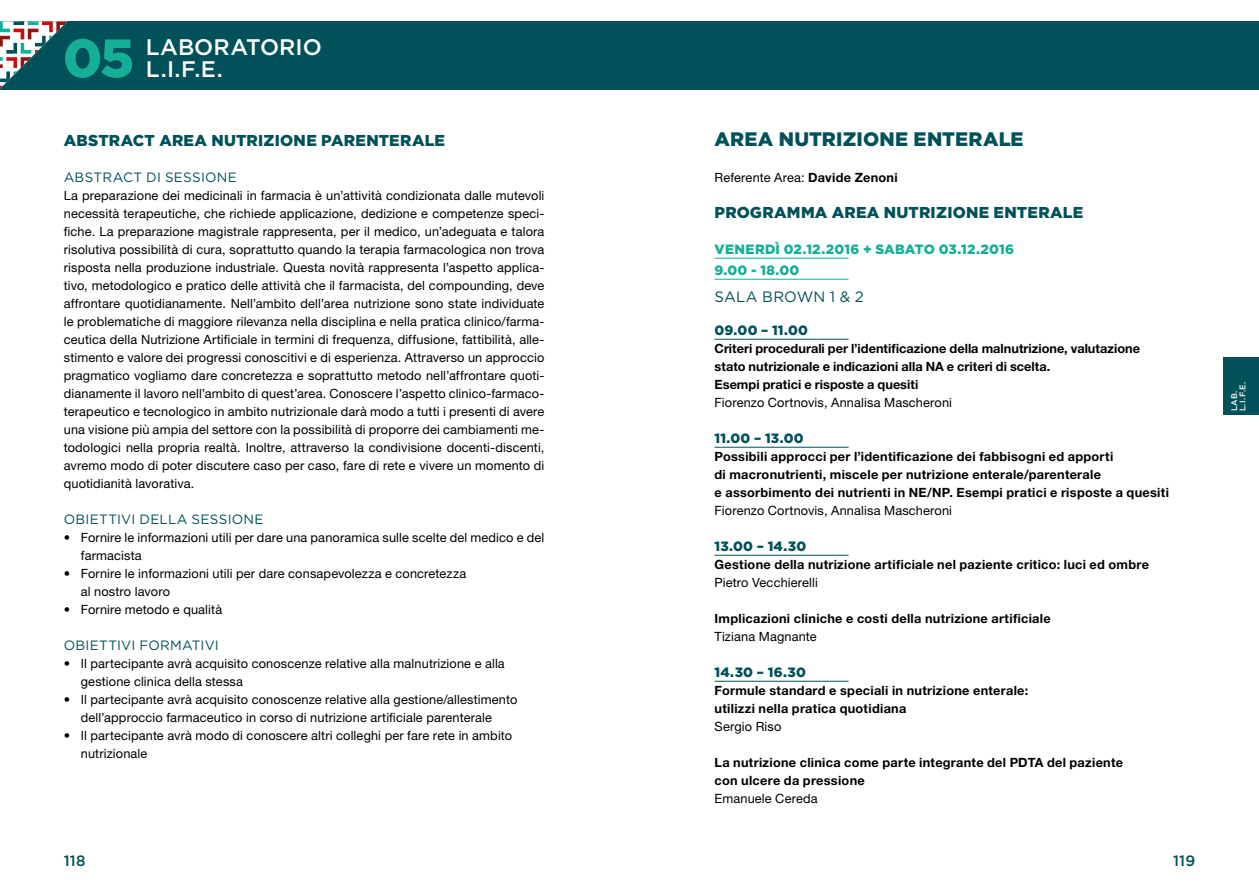
<style>
.page{position:relative;width:1259px;height:893px;background:#fff}
.page>*{position:absolute;margin:0;border:0;box-sizing:border-box;transform-origin:0 0}
.t1{font:900 54px "Gotham";color:#15af97}
.t2{font:500 22.5px "Gotham";color:#fff}
.Nome_Sala_Blu{font:900 19.5px "Gotham";letter-spacing:.01em;color:#005159}
.SubTipo_Sessione_Blu{font:900 15.75px "Gotham";letter-spacing:.015em;color:#005159}
.Corpo{font:900 15.75px "Gotham";letter-spacing:.015em;color:#005159}
.Corpo-2{font:15px "Gotham";letter-spacing:.01em;color:#005159}
.t3{font:500 15px "Gotham";letter-spacing:.01em;color:#005159}
.SubTipo_Sessione_Blu-2{font:13.5px "Gotham";letter-spacing:.02em;color:#005159}
.Orario_Azzurro{font:900 13.5px "Gotham";letter-spacing:.015em;color:#15af97}
.Orario_Blu{font:900 13.5px "Gotham";letter-spacing:.015em;color:#005159}
.Corpo-3{font:12.75px/18px "Helvetica Neue LT Std";letter-spacing:.01em;color:#000}
.Corpo_BOLD{font:700 12.75px "Helvetica Neue LT Std";letter-spacing:.02em;color:#000}
.Corpo_BOLD-2{font:700 12.75px "Helvetica Neue LT Std";color:#000}
.t4{font:500 8.25px/8.2px "Gotham";color:#fff}
.s1{font-weight:700}
</style>
<div class="page">
<div style="left:0;top:21px;width:1259px;height:68px;background:#005159"></div>
<svg style="left:0;top:21px;width:67px;height:68px"></svg>
<div style="left:1223px;top:357px;width:36px;height:57px;background:#005159"></div>
<hr style="left:714px;top:258px;width:134px;height:1px;background:#15af97">
<hr style="left:714px;top:279px;width:134px;height:1px;background:#15af97">
<hr style="left:714px;top:339px;width:134px;height:1px;background:#005159">
<hr style="left:714px;top:447px;width:134px;height:1px;background:#005159">
<hr style="left:714px;top:555px;width:134px;height:1px;background:#005159">
<hr style="left:714px;top:681px;width:134px;height:1px;background:#005159">
<h1 class="t1" style="left:63px;top:21px;width:73px">05</h1>
<h2 class="t2" style="left:146px;top:32px;width:177px">LABORATORIO</h2>
<h2 class="t2" style="left:146px;top:54px;width:78px">L.I.F.E.</h2>
<p class="SubTipo_Sessione_Blu" style="left:64px;top:129px;width:383px">ABSTRACT AREA NUTRIZIONE PARENTERALE</p>
<p class="SubTipo_Sessione_Blu-2" style="left:64px;top:168px;width:175px">ABSTRACT DI SESSIONE</p>
<p class="Corpo-3" style="left:64px;top:186px;width:482px;text-align:justify">La preparazione dei medicinali in farmacia è un’attività condizionata dalle mutevoli necessità terapeutiche, che richiede applicazione, dedizione e competenze speci&shy;fiche. La preparazione magistrale rappresenta, per il medico, un’adeguata e talora risolutiva possibilità di cura, soprattutto quando la terapia farmacologica non trova risposta nella produzione industriale. Questa novità rappresenta l’aspetto applica&shy;tivo, metodologico e pratico delle attività che il farmacista, del compounding, deve affrontare quotidianamente. Nell’ambito dell’area nutrizione sono state individuate le problematiche di maggiore rilevanza nella disciplina e nella pratica clinico/farma&shy;ceutica della Nutrizione Artificiale in termini di frequenza, diffusione, fattibilità, alle&shy;stimento e valore dei progressi conoscitivi e di esperienza. Attraverso un approccio pragmatico vogliamo dare concretezza e soprattutto metodo nell’affrontare quoti&shy;dianamente il lavoro nell’ambito di quest’area. Conoscere l’aspetto clinico-farmaco&shy;terapeutico e tecnologico in ambito nutrizionale darà modo a tutti i presenti di avere una visione più ampia del settore con la possibilità di proporre dei cambiamenti me&shy;todologici nella propria realtà. Inoltre, attraverso la condivisione docenti-discenti, avremo modo di poter discutere caso per caso, fare di rete e vivere un momento di quotidianità lavorativa.</p>
<p class="SubTipo_Sessione_Blu-2" style="left:64px;top:510px;width:201px">OBIETTIVI DELLA SESSIONE</p>
<p class="Corpo-3" style="left:64px;top:528px;width:482px">• Fornire le informazioni utili per dare una panoramica sulle scelte del medico e del</p>
<p class="Corpo-3" style="left:81px;top:546px;width:62px">farmacista</p>
<p class="Corpo-3" style="left:64px;top:564px;width:404px">• Fornire le informazioni utili per dare consapevolezza e concretezza</p>
<p class="Corpo-3" style="left:81px;top:582px;width:91px">al nostro lavoro</p>
<p class="Corpo-3" style="left:64px;top:600px;width:160px">• Fornire metodo e qualità</p>
<p class="SubTipo_Sessione_Blu-2" style="left:64px;top:636px;width:157px">OBIETTIVI FORMATIVI</p>
<p class="Corpo-3" style="left:81px;top:654px;width:425px;text-indent:-17px">• Il partecipante avrà acquisito conoscenze relative alla malnutrizione e alla gestione clinica della stessa</p>
<p class="Corpo-3" style="left:81px;top:690px;width:438px;text-indent:-17px">• Il partecipante avrà acquisito conoscenze relative alla gestione/allestimento dell’approccio farmaceutico in corso di nutrizione artificiale parenterale</p>
<p class="Corpo-3" style="left:81px;top:726px;width:433px;text-indent:-17px">• Il partecipante avrà modo di conoscere altri colleghi per fare rete in ambito nutrizionale</p>
<p class="Nome_Sala_Blu" style="left:714px;top:125px;width:311px">AREA NUTRIZIONE ENTERALE</p>
<p class="Corpo-3" style="left:714px;top:168px;width:185px">Referente Area: <span class="s1">Davide Zenoni</span></p>
<p class="Corpo" style="left:714px;top:201px;width:370px">PROGRAMMA AREA NUTRIZIONE ENTERALE</p>
<p class="Orario_Azzurro" style="left:714px;top:239px;width:301px">VENERDÌ 02.12.2016 + SABATO 03.12.2016</p>
<p class="Orario_Azzurro" style="left:714px;top:260px;width:86px">9.00 - 18.00</p>
<p class="Corpo-2" style="left:714px;top:287px;width:151px">SALA BROWN 1 &amp; 2</p>
<p class="Orario_Blu" style="left:714px;top:320px;width:95px">09.00 – 11.00</p>
<p class="Corpo_BOLD-2" style="left:714px;top:340px;width:427px">Criteri procedurali per l’identificazione della malnutrizione, valutazione</p>
<p class="Corpo_BOLD-2" style="left:714px;top:358px;width:337px">stato nutrizionale e indicazioni alla NA e criteri di scelta.</p>
<p class="Corpo_BOLD-2" style="left:714px;top:376px;width:205px">Esempi pratici e risposte a quesiti</p>
<p class="Corpo-3" style="left:714px;top:393px;width:239px">Fiorenzo Cortnovis, Annalisa Mascheroni</p>
<p class="Orario_Blu" style="left:714px;top:428px;width:91px">11.00 – 13.00</p>
<p class="Corpo_BOLD" style="left:714px;top:448px;width:400px">Possibili approcci per l’identificazione dei fabbisogni ed apporti</p>
<p class="Corpo_BOLD" style="left:714px;top:466px;width:388px">di macronutrienti, miscele per nutrizione enterale/parenterale</p>
<p class="Corpo_BOLD" style="left:714px;top:484px;width:456px">e assorbimento dei nutrienti in NE/NP. Esempi pratici e risposte a quesiti</p>
<p class="Corpo-3" style="left:714px;top:501px;width:239px">Fiorenzo Cortnovis, Annalisa Mascheroni</p>
<p class="Orario_Blu" style="left:714px;top:536px;width:93px">13.00 – 14.30</p>
<p class="Corpo_BOLD" style="left:714px;top:556px;width:436px">Gestione della nutrizione artificiale nel paziente critico: luci ed ombre</p>
<p class="Corpo-3" style="left:714px;top:573px;width:105px">Pietro Vecchierelli</p>
<p class="Corpo_BOLD" style="left:714px;top:610px;width:338px">Implicazioni cliniche e costi della nutrizione artificiale</p>
<p class="Corpo-3" style="left:714px;top:627px;width:104px">Tiziana Magnante</p>
<p class="Orario_Blu" style="left:714px;top:662px;width:93px">14.30 – 16.30</p>
<p class="Corpo_BOLD" style="left:714px;top:682px;width:315px">Formule standard e speciali in nutrizione enterale:</p>
<p class="Corpo_BOLD" style="left:714px;top:700px;width:193px">utilizzi nella pratica quotidiana</p>
<p class="Corpo-3" style="left:714px;top:717px;width:68px">Sergio Riso</p>
<p class="Corpo_BOLD" style="left:714px;top:754px;width:410px">La nutrizione clinica come parte integrante del PDTA del paziente</p>
<p class="Corpo_BOLD" style="left:714px;top:772px;width:152px">con ulcere da pressione</p>
<p class="Corpo-3" style="left:714px;top:789px;width:105px">Emanuele Cereda</p>
<p class="t3" style="left:64px;top:850px;width:23px">118</p>
<p class="t3" style="left:1173px;top:850px;width:24px">119</p>
<p class="t4" style="left:1230px;top:411px;width:31px;rotate:-90deg">LAB.<br>L.I.F.E.</p>
</div>
